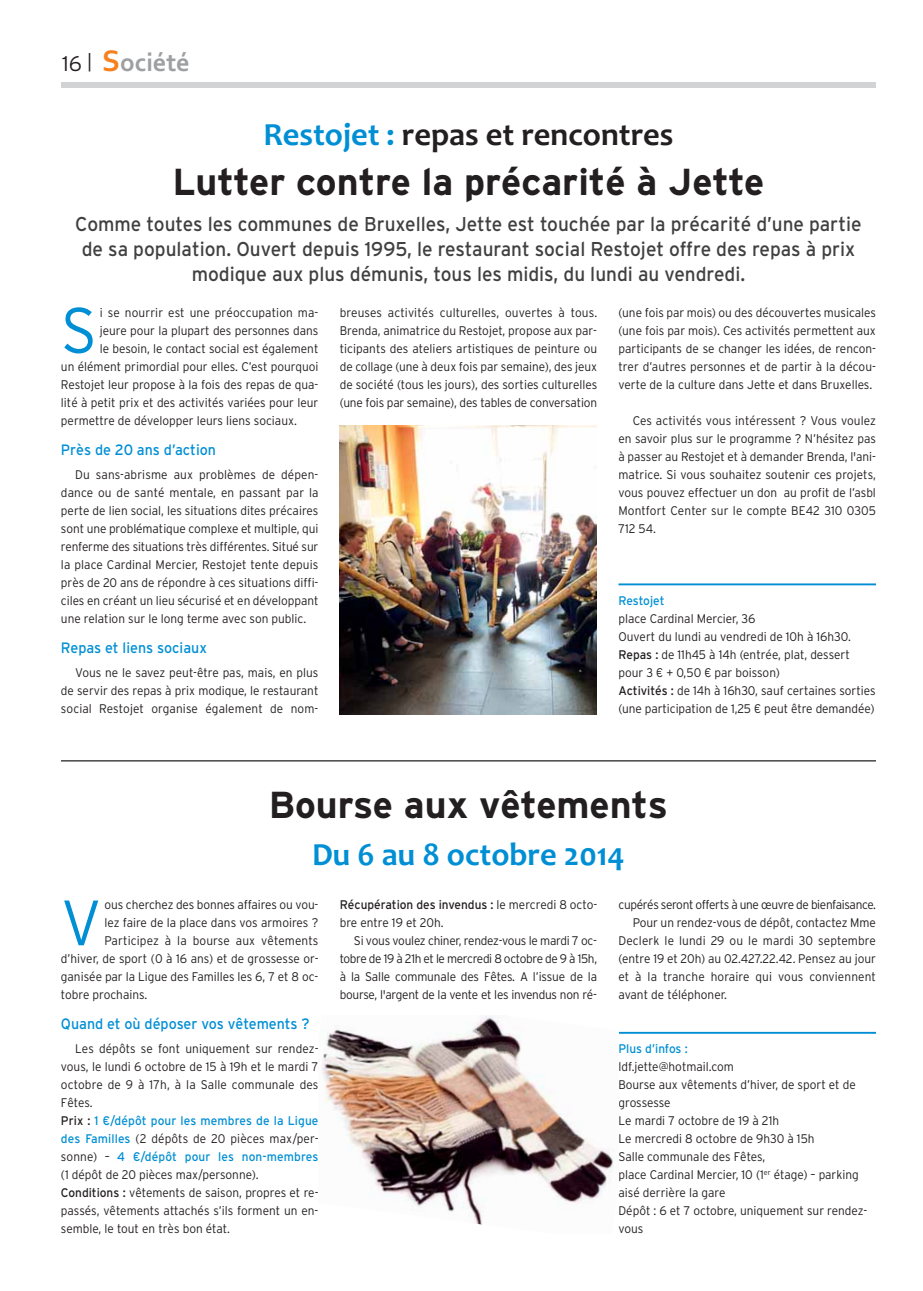
<style>
.page{position:relative;width:923px;height:1291px;background:#fff}
.page>*{position:absolute;margin:0;border:0;box-sizing:border-box;transform-origin:0 0}
.t1{font:300 63.88px "Interstate";color:#008fd4;scale:.95 1}
.t2{font:700 37.5px "Interstate";color:#231f20}
.t3{font:700 32.5px "Candara";color:#231f20}
.t4{font:700 32.5px "Candara";color:#008fd4}
.t5{font:700 26.25px "Corbel";color:#9d9fa1}
.t6{font:20px/25px "Interstate";color:#404041;text-align:center;scale:.95 1}
.t7{font:15px "Interstate";color:#008fd4;scale:.95 1}
.t8{font:300 12.5px/18px "Interstate";color:#231f20;text-align:justify;scale:.95 1}
.t9{font:300 12.5px "Interstate";letter-spacing:-.03em;color:#231f20;scale:.95 1}
.t10{font:12.5px "Interstate";letter-spacing:-.01em;color:#008fd4;scale:.95 1}
.s1{font-family:"Interstate";font-weight:300;font-size:21.25px;color:#231f20}
.s2{font-family:"Interstate";font-weight:300;font-size:18.75px;color:#231f20}
.s3{font-size:31.25px;color:#f5821f}
.s4{color:#008fd4}
.s5{font-weight:400}
.s6{font-weight:400;color:#008fd4}
</style>
<div class="page">
<div style="left:61px;top:82px;width:815px;height:6px;background:#d1d3d4"></div>
<hr style="left:618px;top:583px;width:258px;height:2px;background:#008fd4">
<img style="left:340px;top:425px;width:257px;height:290px">
<hr style="left:61px;top:760px;width:815px;height:1px;background:#231f20">
<hr style="left:618px;top:1031px;width:258px;height:2px;background:#008fd4">
<img style="left:321px;top:1016px;width:293px;height:209px">
<h3 class="t5" style="left:62px;top:52px;width:129px"><span class="s1">16</span> <span class="s2">|</span> <span class="s3">S</span>ociété</h3>
<h3 class="t3" style="left:263px;top:122px;width:411px"><span class="s4">Restojet :</span> repas et rencontres</h3>
<h2 class="t2" style="left:173px;top:168px;width:593px">Lutter contre la précarité à Jette</h2>
<p class="t6" style="left:75px;top:213px;width:829px">Comme toutes les communes de Bruxelles, Jette est touchée par la précarité d’une partie de sa population. Ouvert depuis 1995, le restaurant social Restojet offre des repas à prix modique aux plus démunis, tous les midis, du lundi au vendredi.</p>
<h1 class="t1" style="left:61px;top:306px;width:39px">S</h1>
<p class="t8" style="left:100px;top:304px;width:232px">i se nourrir est une préoccupation ma-</p>
<p class="t8" style="left:340px;top:304px;width:273px">breuses activités culturelles, ouvertes à tous.<br>Brenda, animatrice du Restojet, propose aux par&shy;ticipants des ateliers artistiques de peinture ou de collage (une à deux fois par semaine), des jeux de société (tous les jours), des sorties culturelles (une fois par semaine), des tables de conversation</p>
<p class="t8" style="left:618px;top:304px;width:273px">(une fois par mois) ou des découvertes musicales (une fois par mois). Ces activités permettent aux participants de se changer les idées, de rencon&shy;trer d’autres personnes et de partir à la décou&shy;verte de la culture dans Jette et dans Bruxelles.</p>
<p class="t8" style="left:618px;top:412px;width:273px;text-indent:14px">Ces activités vous intéressent ? Vous voulez en savoir plus sur le programme ? N’hésitez pas à passer au Restojet et à demander Brenda, l'ani&shy;matrice. Si vous souhaitez soutenir ces projets, vous pouvez effectuer un don au profit de l’asbl Montfort Center sur le compte BE42 310 0305<br>712 54.</p>
<p class="t8" style="left:100px;top:322px;width:232px">jeure pour la plupart des personnes dans</p>
<p class="t8" style="left:100px;top:340px;width:232px">le besoin, le contact social est également</p>
<p class="t8" style="left:61px;top:358px;width:273px">un élément primordial pour elles. C’est pourquoi</p>
<p class="t8" style="left:61px;top:376px;width:273px">Restojet leur propose à la fois des repas de qua-</p>
<p class="t8" style="left:61px;top:394px;width:273px">lité à petit prix et des activités variées pour leur</p>
<p class="t8" style="left:61px;top:412px;width:250px">permettre de développer leurs liens sociaux.</p>
<p class="t7" style="left:61px;top:444px;width:165px">Près de 20 ans d’action</p>
<p class="t8" style="left:61px;top:466px;width:273px;text-indent:14px">Du sans-abrisme aux problèmes de dépen&shy;dance ou de santé mentale, en passant par la perte de lien social, les situations dites précaires sont une problématique complexe et multiple, qui renferme des situations très différentes. Situé sur la place Cardinal Mercier, Restojet tente depuis près de 20 ans de répondre à ces situations diffi&shy;ciles en créant un lieu sécurisé et en développant une relation sur le long terme avec son public.</p>
<p class="t7" style="left:61px;top:642px;width:155px">Repas et liens sociaux</p>
<p class="t8" style="left:61px;top:664px;width:273px;text-indent:14px">Vous ne le savez peut-être pas, mais, en plus de servir des repas à prix modique, le restaurant social Restojet organise également de nom-</p>
<p class="t10" style="left:618px;top:595px;width:50px">Restojet</p>
<p class="t8" style="left:618px;top:610px;width:272px;text-align:left">place Cardinal Mercier, 36<br>Ouvert du lundi au vendredi de 10h à 16h30.<br><span class="s5">Repas :</span> de 11h45 à 14h (entrée, plat, dessert pour 3 ¤ + 0,50 ¤ par boisson)<br><span class="s5">Activités :</span> de 14h à 16h30, sauf certaines sorties (une participation de 1,25 ¤ peut être demandée)</p>
<h2 class="t2" style="left:269px;top:790px;width:401px">Bourse aux vêtements</h2>
<h3 class="t4" style="left:312px;top:842px;width:315px">Du 6 au 8 octobre 2014</h3>
<h1 class="t1" style="left:61px;top:898px;width:44px">V</h1>
<p class="t8" style="left:105px;top:896px;width:227px">ous cherchez des bonnes affaires ou vou-</p>
<p class="t8" style="left:105px;top:914px;width:227px">lez faire de la place dans vos armoires ?</p>
<p class="t8" style="left:105px;top:932px;width:227px">Participez à la bourse aux vêtements</p>
<p class="t8" style="left:61px;top:950px;width:273px">d’hiver, de sport (0 à 16 ans) et de grossesse or-</p>
<p class="t8" style="left:61px;top:968px;width:273px">ganisée par la Ligue des Familles les 6, 7 et 8 oc-</p>
<p class="t8" style="left:61px;top:986px;width:93px">tobre prochains.</p>
<p class="t7" style="left:61px;top:1018px;width:263px">Quand et où déposer vos vêtements ?</p>
<p class="t8" style="left:61px;top:1040px;width:273px;text-align:left;text-indent:14px">Les dépôts se font uniquement sur rendez&shy;vous, le lundi 6 octobre de 15 à 19h et le mardi 7 octobre de 9 à 17h, à la Salle communale des Fêtes.<br><span class="s5">Prix :</span> <span class="s6">1 ¤/dépôt pour les membres de la Ligue des Familles</span> (2 dépôts de 20 pièces max/per&shy;sonne) – <span class="s6">4 ¤/dépôt pour les non-membres </span>(1 dépôt de 20 pièces max/personne).<br><span class="s5">Conditions :</span> vêtements de saison, propres et re&shy;passés, vêtements attachés s’ils forment un en&shy;semble, le tout en très bon état.</p>
<p class="t8" style="left:340px;top:896px;width:273px"><span class="s5">Récupération des invendus :</span> le mercredi 8 octo&shy;bre entre 19 et 20h.</p>
<p class="t8" style="left:340px;top:932px;width:273px;text-indent:14px">Si vous voulez chiner, rendez-vous le mardi 7 oc&shy;tobre de 19 à 21h et le mercredi 8 octobre de 9 à 15h, à la Salle communale des Fêtes. A l’issue de la bourse, l'argent de la vente et les invendus non ré-</p>
<p class="t9" style="left:618px;top:900px;width:273px">cupérés seront offerts à une œuvre de bienfaisance.</p>
<p class="t8" style="left:633px;top:914px;width:258px">Pour un rendez-vous de dépôt, contactez Mme</p>
<p class="t8" style="left:618px;top:932px;width:272px">Declerk le lundi 29 ou le mardi 30 septembre</p>
<p class="t8" style="left:618px;top:950px;width:273px">(entre 19 et 20h) au 02.427.22.42. Pensez au jour</p>
<p class="t8" style="left:618px;top:968px;width:273px">et à la tranche horaire qui vous conviennent</p>
<p class="t8" style="left:618px;top:986px;width:116px">avant de téléphoner.</p>
<p class="t10" style="left:618px;top:1044px;width:74px">Plus d’infos :</p>
<p class="t8" style="left:618px;top:1058px;width:263px;text-align:left">ldf.jette@hotmail.com<br>Bourse aux vêtements d’hiver, de sport et de grossesse<br>Le mardi 7 octobre de 19 à 21h<br>Le mercredi 8 octobre de 9h30 à 15h<br>Salle communale des Fêtes,<br>place Cardinal Mercier, 10 (1<sup>er</sup> étage) – parking aisé derrière la gare<br>Dépôt : 6 et 7 octobre, uniquement sur rendez&shy;vous</p>
</div>
